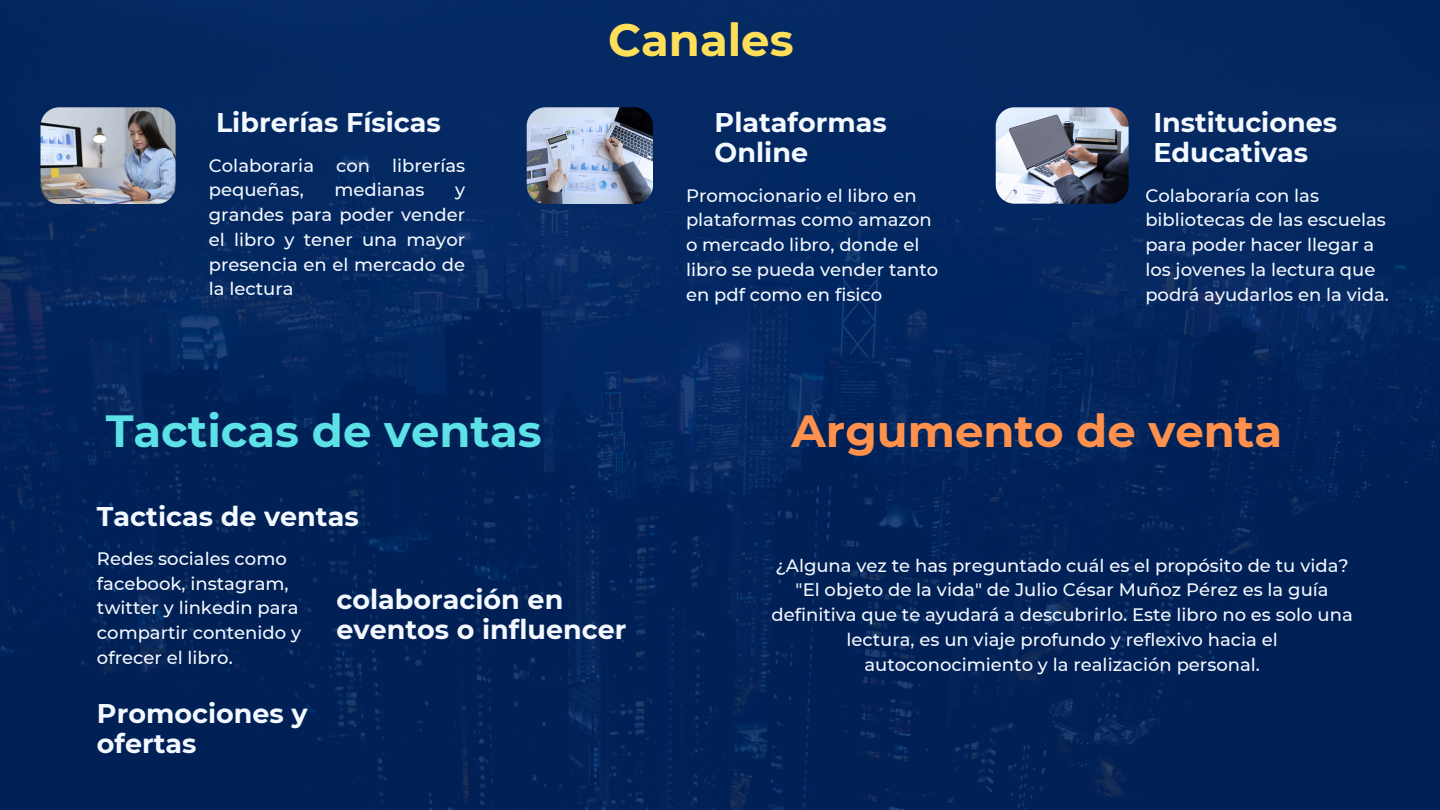
<style>
.page{position:relative;width:1440px;height:810px;background:#fff}
.page>*{position:absolute;margin:0;border:0;box-sizing:border-box;transform-origin:0 0}
.t1{font:700 45px "Montserrat";color:#5ce1e6}
.t2{font:700 45px "Montserrat";color:#ff914d}
.t3{font:700 45px "Montserrat";color:#ffde59}
.t4{font:700 27px/30px "Montserrat";color:#f4f8ff}
.t5{font:500 18px/24.8px "Montserrat";color:#f4f8ff}
</style>
<div class="page">
<img style="left:0;top:0;width:1440px;height:810px">
<img style="left:40px;top:107px;width:136px;height:97px;border-radius:19px">
<img style="left:527px;top:107px;width:126px;height:97px;border-radius:19px">
<img style="left:996px;top:107px;width:132px;height:96px;border-radius:19px">
<h2 class="t3" style="left:608px;top:13px;width:187px">Canales</h2>
<p class="t4" style="left:216px;top:108px;width:226px">Librerías Físicas</p>
<h2 class="t4" style="left:715px;top:107px;width:174px">Plataformas<br>Online</h2>
<p class="t4" style="left:1153px;top:108px;width:185px">Instituciones<br>Educativas</p>
<p class="t5" style="left:209px;top:153px;width:258px">Colaboraria con librerías pequeñas,</p>
<p class="t5" style="left:334px;top:178px;width:92px">medianas</p>
<p class="t5" style="left:209px;top:178px;width:258px;text-align:justify;text-indent:246px">y grandes para poder vender el libro y tener una mayor presencia en el mercado de la lectura</p>
<h1 class="t5" style="left:686px;top:183px;width:254px">Promocionario el libro en plataformas como amazon o mercado libro, donde el libro se pueda vender tanto en pdf como en fisico</h1>
<h2 class="t5" style="left:1145px;top:183px;width:245px">Colaboraría con las bibliotecas de las escuelas para poder hacer llegar a los jovenes la lectura que podrá ayudarlos en la vida.</h2>
<p class="t1" style="left:106px;top:404px;width:438px">Tacticas de ventas</p>
<h1 class="t4" style="left:97px;top:501px;width:263px">Tacticas de ventas</h1>
<h1 class="t5" style="left:97px;top:546px;width:206px">Redes sociales como facebook, instagram, twitter y linkedin para compartir contenido y ofrecer el libro.</h1>
<h2 class="t4" style="left:97px;top:698px;width:212px">Promociones y ofertas</h2>
<p class="t4" style="left:337px;top:585px;width:291px">colaboración en eventos o influencer</p>
<h2 class="t2" style="left:792px;top:404px;width:492px">Argumento de venta</h2>
<h2 class="t5" style="left:772px;top:553px;width:583px;text-align:center">¿Alguna vez te has preguntado cuál es el propósito de tu vida? "El objeto de la vida" de Julio César Muñoz Pérez es la guía definitiva que te ayudará a descubrirlo. Este libro no es solo una lectura, es un viaje profundo y reflexivo hacia el autoconocimiento y la realización personal.</h2>
</div>
